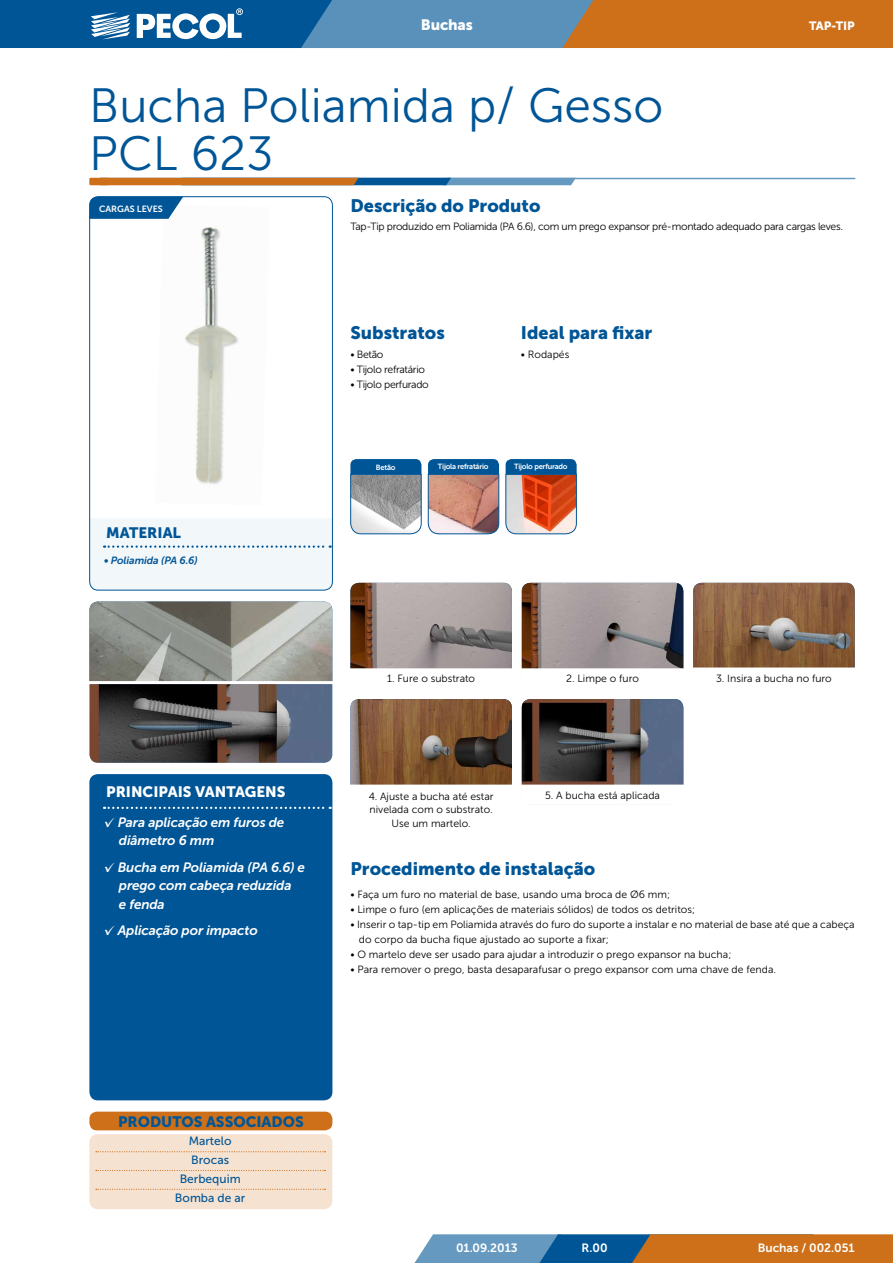
<style>
.page{position:relative;width:893px;height:1263px;background:#fff}
.page>*{position:absolute;margin:0;border:0;box-sizing:border-box;transform-origin:0 0}
.t1{font:48px/48.8px "Museo Sans 300";color:#005596}
.t2{font:18px "Museo Sans 900";color:#005596}
.t3{font:15px "Museo Sans 900";color:#005596}
.t4{font:15px "Museo Sans 900";color:#fff}
.t5{font:italic 13.5px/18.8px "Museo Sans 700";letter-spacing:-.01em;color:#fff}
.t6{font:12px/18.8px "Museo Sans 500";color:#005596;text-align:center}
.t7{font:12px "Museo Sans 700";color:#fff}
.t8{font:12px "Museo Sans 900";letter-spacing:-.01em;color:#fff}
.t9{font:10.5px/13.5px "Museo Sans 300";color:#000}
.t10{font:10.5px "Museo Sans 300";letter-spacing:-.03em;color:#000}
.t11{font:italic 10.5px "Museo Sans 700";letter-spacing:-.01em;color:#005596}
.t12{font:9px "Museo Sans 700";color:#fff}
.t13{font:7.5px "Museo Sans 700";letter-spacing:-.03em;color:#fff}
.s1{font-family:"PF Handbook Pro";font-style:normal}
</style>
<div class="page">
<svg style="left:414px;top:1234px;width:479px;height:29px;background:#8c7962"></svg>
<svg style="left:0;top:0;width:893px;height:48px;background:#6e7879"></svg>
<img style="left:185px;top:227px;width:54px;height:257px">
<div style="left:89px;top:519px;width:243px;height:71px;background:#f2f7fa"></div>
<div style="left:89px;top:1112px;width:243px;height:18px;background:#ce7019;border-radius:8px"></div>
<div style="left:89px;top:1134px;width:243px;height:75px;background:#f5e2d1;border-radius:9px"></div>
<svg style="left:96px;top:1151px;width:229px;height:1px"></svg>
<svg style="left:96px;top:1170px;width:229px;height:1px"></svg>
<svg style="left:96px;top:1189px;width:229px;height:1px"></svg>
<img style="left:89px;top:602px;width:243px;height:29px">
<div style="left:89px;top:774px;width:243px;height:326px;background:#005596;border-radius:9px"></div>
<svg style="left:104px;top:807px;width:227px;height:2px"></svg>
<svg style="left:89px;top:631px;width:244px;height:132px;background:#6f7070"></svg>
<hr style="left:100px;top:178px;width:755px;height:1px;background:#6699c0">
<svg style="left:109px;top:178px;width:467px;height:7px;background:#89765f"></svg>
<div style="left:89px;top:178px;width:20px;height:7px;background:#ce7019;border-radius:2px"></div>
<div style="left:89px;top:197px;width:244px;height:393px;border:1px solid #005596;border-radius:9px"></div>
<svg style="left:428px;top:459px;width:71px;height:75px;background:#9a858b"></svg>
<svg style="left:350px;top:459px;width:72px;height:75px;background:#889cab"></svg>
<svg style="left:505px;top:459px;width:72px;height:75px;background:#a9756e"></svg>
<img style="left:350px;top:699px;width:162px;height:85px">
<img style="left:522px;top:699px;width:161px;height:85px">
<img style="left:350px;top:583px;width:162px;height:85px">
<div style="left:350px;top:668px;width:163px;height:20px;border:2px solid #fff"></div>
<div style="left:350px;top:784px;width:163px;height:50px;border:2px solid #fff"></div>
<div style="left:521px;top:784px;width:163px;height:21px;border:2px solid #fff"></div>
<img style="left:522px;top:583px;width:161px;height:85px">
<div style="left:521px;top:668px;width:163px;height:20px;border:2px solid #fff"></div>
<img style="left:693px;top:583px;width:162px;height:84px">
<div style="left:692px;top:667px;width:163px;height:21px;border:2px solid #fff"></div>
<svg style="left:89px;top:196px;width:94px;height:23px;background:#17649f"></svg>
<h3 class="t4" style="left:421px;top:16px;width:53px">Buchas</h3>
<h1 class="t1" style="left:89px;top:81px;width:576px">Bucha Poliamida p/ Gesso<br>PCL 623</h1>
<p class="t12" style="left:99px;top:203px;width:65px">cargas Leves</p>
<h2 class="t2" style="left:350px;top:195px;width:192px">Descrição do Produto</h2>
<p class="t8" style="left:809px;top:19px;width:47px">TAP-TIP</p>
<p class="t10" style="left:350px;top:221px;width:494px">Tap-Tip produzido em Poliamida (PA 6.6), com um prego expansor pré-montado adequado para cargas leves.</p>
<h2 class="t2" style="left:350px;top:322px;width:96px">Substratos</h2>
<h2 class="t2" style="left:521px;top:322px;width:133px">Ideal para fixar</h2>
<p class="t9" style="left:350px;top:347px;width:35px">• Betão</p>
<p class="t9" style="left:521px;top:347px;width:50px">• Rodapés</p>
<p class="t10" style="left:350px;top:363px;width:76px">• Tijolo refratário</p>
<p class="t10" style="left:350px;top:378px;width:80px">• Tijolo perfurado</p>
<h3 class="t3" style="left:106px;top:524px;width:76px">Material</h3>
<p class="t11" style="left:104px;top:555px;width:95px">• Poliamida (PA 6.6)</p>
<h3 class="t4" style="left:106px;top:783px;width:56px">Pri ncipais</h3>
<h3 class="t4" style="left:195px;top:783px;width:90px">Vantagens</h3>
<p class="t5" style="left:119px;top:812px;width:167px;text-indent:-15px"><span class="s1">✓</span> Para aplicação em furos de diâmetro 6 mm</p>
<p class="t5" style="left:119px;top:857px;width:188px;text-indent:-15px"><span class="s1">✓</span> Bucha em Poliamida (PA 6.6) e prego com cabeça reduzida<br>e fenda</p>
<p class="t5" style="left:104px;top:921px;width:155px"><span class="s1">✓</span> Aplicação por impacto</p>
<p class="t13" style="left:376px;top:463px;width:21px">Betão</p>
<p class="t13" style="left:438px;top:463px;width:52px">Tijola refratário</p>
<p class="t13" style="left:514px;top:463px;width:55px">Tijolo perfurado</p>
<p class="t9" style="left:387px;top:672px;width:89px">1. Fure o substrato</p>
<p class="t9" style="left:566px;top:672px;width:74px">2. Limpe o furo</p>
<p class="t9" style="left:716px;top:672px;width:117px">3. Insira a bucha no furo</p>
<p class="t9" style="left:369px;top:789px;width:126px;text-align:center">4. Ajuste a bucha até estar nivelada com o substrato.<br>Use um martelo.</p>
<p class="t9" style="left:545px;top:788px;width:116px">5. A bucha está aplicada</p>
<h2 class="t2" style="left:351px;top:859px;width:246px">Procedimento de instalação</h2>
<p class="t9" style="left:350px;top:887px;width:321px">• Faça um furo no material de base, usando uma broca de Ø6 mm;</p>
<p class="t9" style="left:350px;top:902px;width:346px">• Limpe o furo (em aplicações de materiais sólidos) de todos os detritos;</p>
<p class="t9" style="left:359px;top:917px;width:497px;line-height:15px;text-indent:-9px">• Inserir o tap-tip em Poliamida através do furo do suporte a instalar e no material de base até que a cabeça do corpo da bucha fique ajustado ao suporte a fixar;</p>
<p class="t9" style="left:350px;top:947px;width:382px">• O martelo deve ser usado para ajudar a introduzir o prego expansor na bucha;</p>
<p class="t9" style="left:350px;top:962px;width:427px">• Para remover o prego, basta desaparafusar o prego expansor com uma chave de fenda.</p>
<h3 class="t3" style="left:118px;top:1113px;width:186px">Produtos Associados</h3>
<p class="t6" style="left:175px;top:1132px;width:72px">Martelo<br>Brocas<br>Berbequim<br>Bomba de ar</p>
<p class="t7" style="left:456px;top:1241px;width:63px">01.09.2013</p>
<p class="t7" style="left:582px;top:1241px;width:27px">R.00</p>
<p class="t7" style="left:758px;top:1241px;width:98px">Buchas / 002.051</p>
</div>
